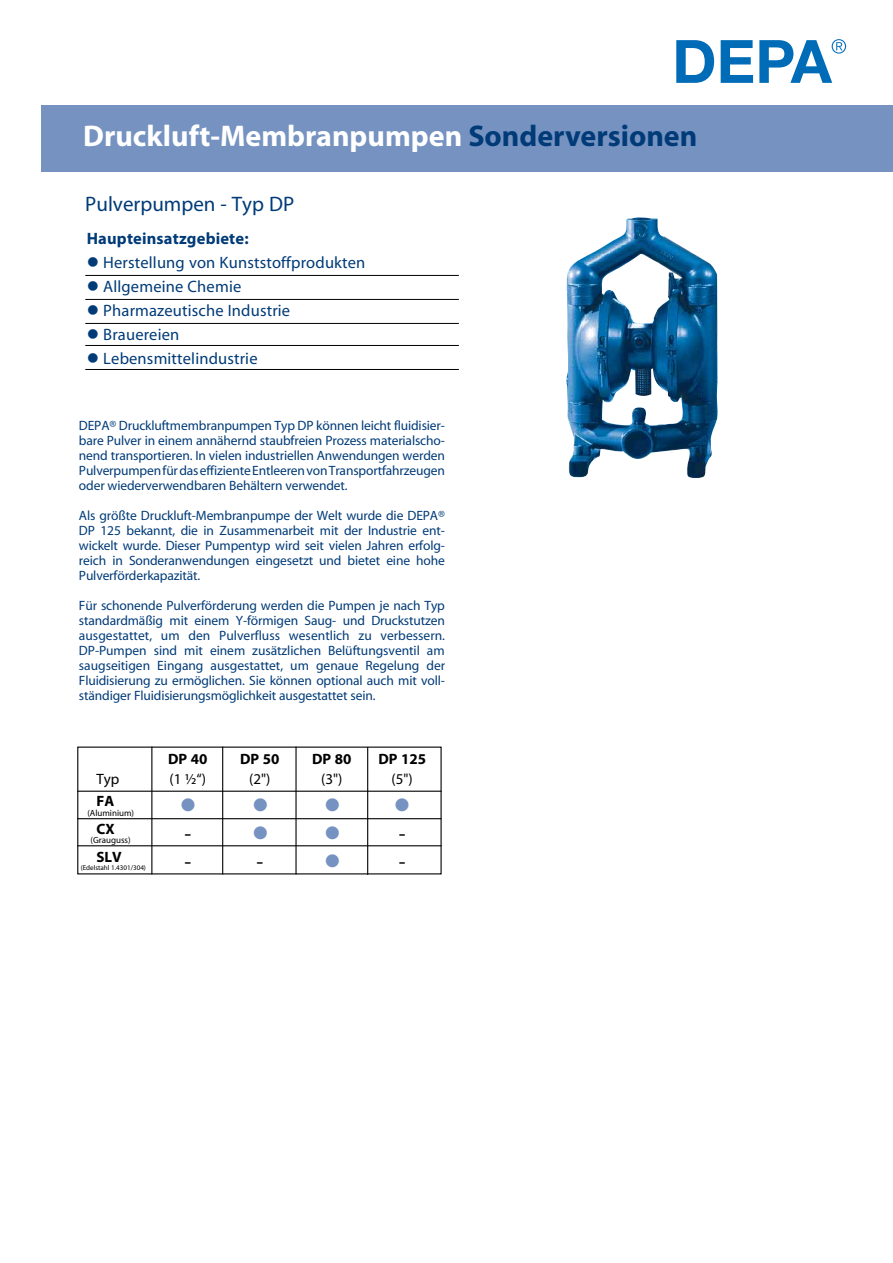
<style>
.page{position:relative;width:893px;height:1263px;background:#fff}
.page>*{position:absolute;margin:0;border:0;box-sizing:border-box;transform-origin:0 0}
.t1{font:700 30px "Myriad";color:#fff}
.t2{font:22.35px "Wingdings";color:#7592c1}
.t3{font:22.35px "Myriad";color:#000}
.t4{font:21px "Myriad";color:#003b78}
.t5{font:16.5px "Myriad";letter-spacing:.01em;color:#003b78}
.t6{font:700 16.5px "Myriad Pro";letter-spacing:.01em;color:#003b78}
.t7{font:700 15px "Myriad Pro";color:#000}
.t8{font:15px "Myriad";color:#000}
.Fließtext_Einzug{font:13.5px/15px "Myriad";letter-spacing:-.01em;color:#003b78;text-align:justify}
.t9{font:9px "Myriad";color:#000}
.t10{font:7.05px "Myriad";color:#000}
.s1{color:#003b78}
</style>
<div class="page">
<div style="left:42px;top:105px;width:851px;height:66px;background:#7592c1"></div>
<svg style="left:676px;top:40px;width:38px;height:43px"></svg>
<svg style="left:721px;top:40px;width:32px;height:43px"></svg>
<svg style="left:759px;top:39px;width:87px;height:44px"></svg>
<hr style="left:85px;top:275px;width:374px;height:1px;background:#000">
<hr style="left:85px;top:299px;width:374px;height:1px;background:#000">
<hr style="left:85px;top:323px;width:374px;height:1px;background:#000">
<hr style="left:85px;top:345px;width:374px;height:1px;background:#000">
<hr style="left:85px;top:369px;width:374px;height:1px;background:#000">
<img style="left:566px;top:217px;width:152px;height:261px">
<hr style="left:77px;top:791px;width:365px;height:1px;background:#000">
<hr style="left:77px;top:818px;width:365px;height:1px;background:#000">
<hr style="left:77px;top:845px;width:365px;height:1px;background:#000">
<hr style="left:151px;top:747px;width:1px;height:127px;background:#000">
<hr style="left:222px;top:747px;width:1px;height:127px;background:#000">
<hr style="left:295px;top:747px;width:2px;height:127px;background:#000">
<hr style="left:367px;top:747px;width:1px;height:128px;background:#000">
<svg style="left:367px;top:798px;width:2px;height:16px"></svg>
<p class="t1" style="left:83px;top:120px;width:616px">Druckluft-Membranpumpen <span class="s1">Sonderversionen</span></p>
<p class="t4" style="left:85px;top:194px;width:210px">Pulverpumpen - Typ DP</p>
<p class="t6" style="left:87px;top:227px;width:163px">Haupteinsatzgebiete:</p>
<p class="t5" style="left:87px;top:254px;width:280px">● Herstellung von Kunststoffprodukten</p>
<p class="t5" style="left:87px;top:278px;width:156px">● Allgemeine Chemie</p>
<p class="t5" style="left:87px;top:302px;width:205px">● Pharmazeutische Industrie</p>
<p class="t5" style="left:87px;top:326px;width:94px">● Brauereien</p>
<p class="t5" style="left:87px;top:350px;width:172px">● Lebensmittelindustrie</p>
<p class="Fließtext_Einzug" style="left:79px;top:418px;width:367px">DEPA® Druckluftmembranpumpen Typ DP können leicht fluidisier&shy;bare Pulver in einem annähernd staubfreien Prozess materialscho&shy;nend transportieren. In vielen industriellen Anwendungen werden Pulverpumpen für das effiziente Entleeren von Transportfahrzeugen oder wiederverwendbaren Behältern verwendet.</p>
<p class="Fließtext_Einzug" style="left:79px;top:508px;width:367px">Als größte Druckluft-Membranpumpe der Welt wurde die DEPA® DP 125 bekannt, die in Zusammenarbeit mit der Industrie ent&shy;wickelt wurde. Dieser Pumpentyp wird seit vielen Jahren erfolg&shy;reich in Sonderanwendungen eingesetzt und bietet eine hohe Pulverförderkapazität.</p>
<p class="Fließtext_Einzug" style="left:79px;top:598px;width:368px">Für schonende Pulverförderung werden die Pumpen je nach Typ standardmäßig mit einem Y-förmigen Saug- und Druckstutzen ausgestattet, um den Pulverfluss wesentlich zu verbessern.<br>DP-Pumpen sind mit einem zusätzlichen Belüftungsventil am saugseitigen Eingang ausgestattet, um genaue Regelung der Fluidisierung zu ermöglichen. Sie können optional auch mit voll&shy;ständiger Fluidisierungsmöglichkeit ausgestattet sein.</p>
<p class="t7" style="left:168px;top:749px;width:41px">DP 40</p>
<p class="t7" style="left:240px;top:749px;width:41px">DP 50</p>
<p class="t7" style="left:312px;top:749px;width:41px">DP 80</p>
<p class="t7" style="left:379px;top:749px;width:49px">DP 125</p>
<p class="t8" style="left:96px;top:771px;width:25px">Typ</p>
<p class="t8" style="left:170px;top:771px;width:38px">(1 ½“)</p>
<p class="t8" style="left:249px;top:771px;width:23px">(2")</p>
<p class="t8" style="left:321px;top:771px;width:23px">(3")</p>
<p class="t8" style="left:392px;top:771px;width:23px">(5")</p>
<p class="t7" style="left:96px;top:791px;width:19px">FA</p>
<p class="t2" style="left:180px;top:793px;width:18px">●</p>
<p class="t2" style="left:252px;top:793px;width:18px">●</p>
<p class="t7" style="left:96px;top:819px;width:20px">CX</p>
<p class="t3" style="left:184px;top:822px;width:8px">-</p>
<p class="t2" style="left:252px;top:821px;width:18px">●</p>
<p class="t2" style="left:324px;top:821px;width:18px">●</p>
<p class="t3" style="left:399px;top:822px;width:8px">-</p>
<p class="t7" style="left:96px;top:847px;width:27px">SLV</p>
<p class="t3" style="left:184px;top:850px;width:8px">-</p>
<p class="t3" style="left:256px;top:850px;width:8px">-</p>
<p class="t2" style="left:324px;top:849px;width:18px">●</p>
<p class="t3" style="left:399px;top:850px;width:8px">-</p>
<p class="t9" style="left:87px;top:809px;width:48px">(Aluminium)</p>
<p class="t9" style="left:90px;top:836px;width:42px">(Grauguss)</p>
<p class="t10" style="left:81px;top:864px;width:67px">(Edelstahl 1.4301/304)</p>
</div>
